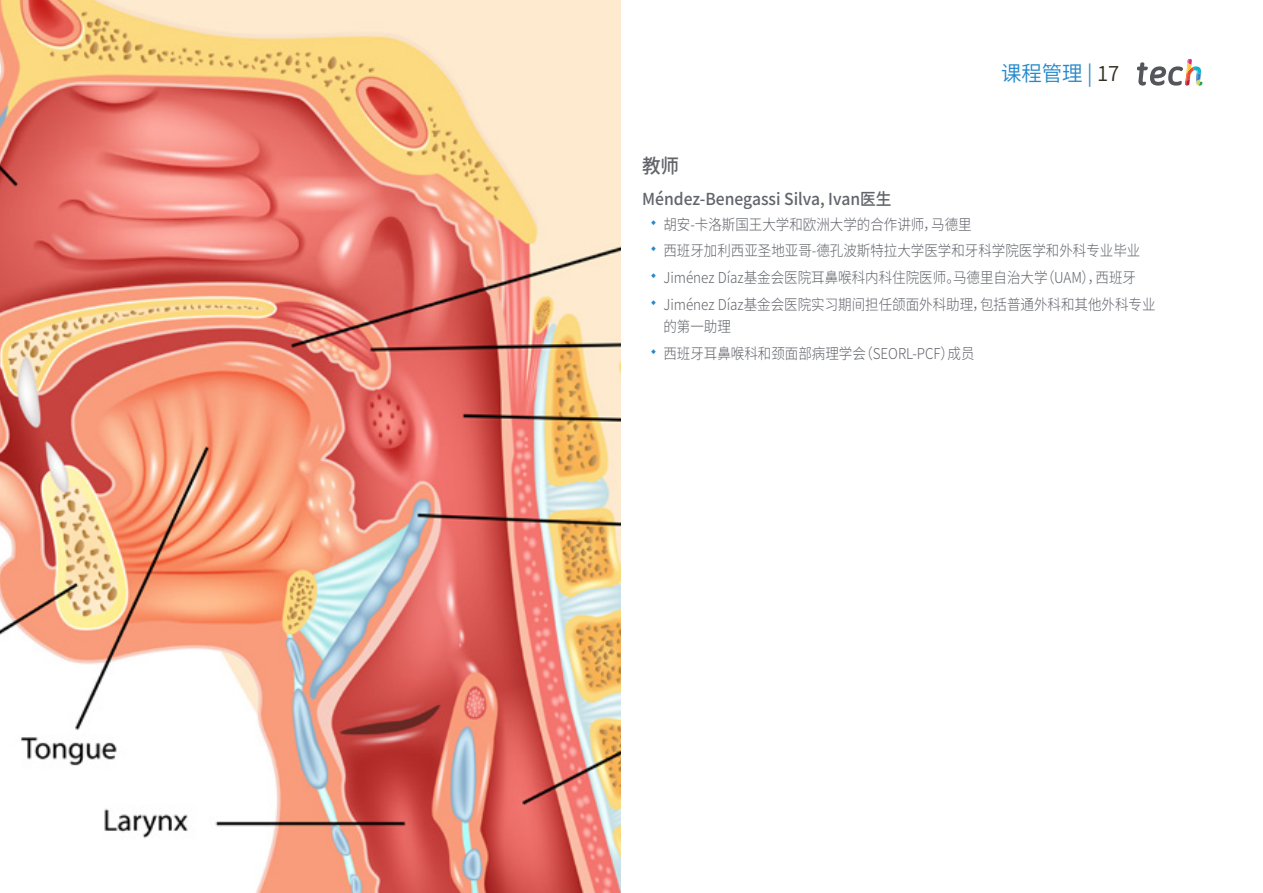
<style>
.page{position:relative;width:1263px;height:893px;background:#fff}
.page>*{position:absolute;margin:0;border:0;box-sizing:border-box;transform-origin:0 0}
.t1{font:21px "Source Han Sans CN";color:#2488c9}
.t2{font:500 19.5px "Source Han Sans CN";color:#61646a;scale:.95 1}
.t3{font:500 16.5px "Source Han Sans CN";color:#61646a;scale:.95 1}
.t4{font:300 15px/26.7px "Source Han Sans CN";color:#61646a;scale:.9 1}
.s1{color:#312e20}
</style>
<div class="page">
<img style="left:0;top:0;width:621px;height:893px">
<svg style="left:1137px;top:59px;width:65px;height:27px"></svg>
<h1 class="t1" style="left:1001px;top:61px;width:120px">课程管理 | <span class="s1">17</span></h1>
<h2 class="t2" style="left:642px;top:155px;width:41px">教师</h2>
<p class="t3" style="left:642px;top:190px;width:264px">Méndez-Benegassi Silva, Ivan医生</p>
<p class="t4" style="left:663px;top:211px;width:548px">胡安-卡洛斯国王大学和欧洲大学的合作讲师，马德里<br>西班牙加利西亚圣地亚哥-德孔波斯特拉大学医学和牙科学院医学和外科专业毕业Jiménez Díaz基金会医院耳鼻喉科内科住院医师。马德里自治大学（UAM），西班牙Jiménez Díaz基金会医院实习期间担任颌面外科助理，包括普通外科和其他外科专业</p>
<p class="t4" style="left:663px;top:314px;width:347px">的第一助理<br>西班牙耳鼻喉科和颈面部病理学会（SEORL-PCF）成员</p>
</div>
